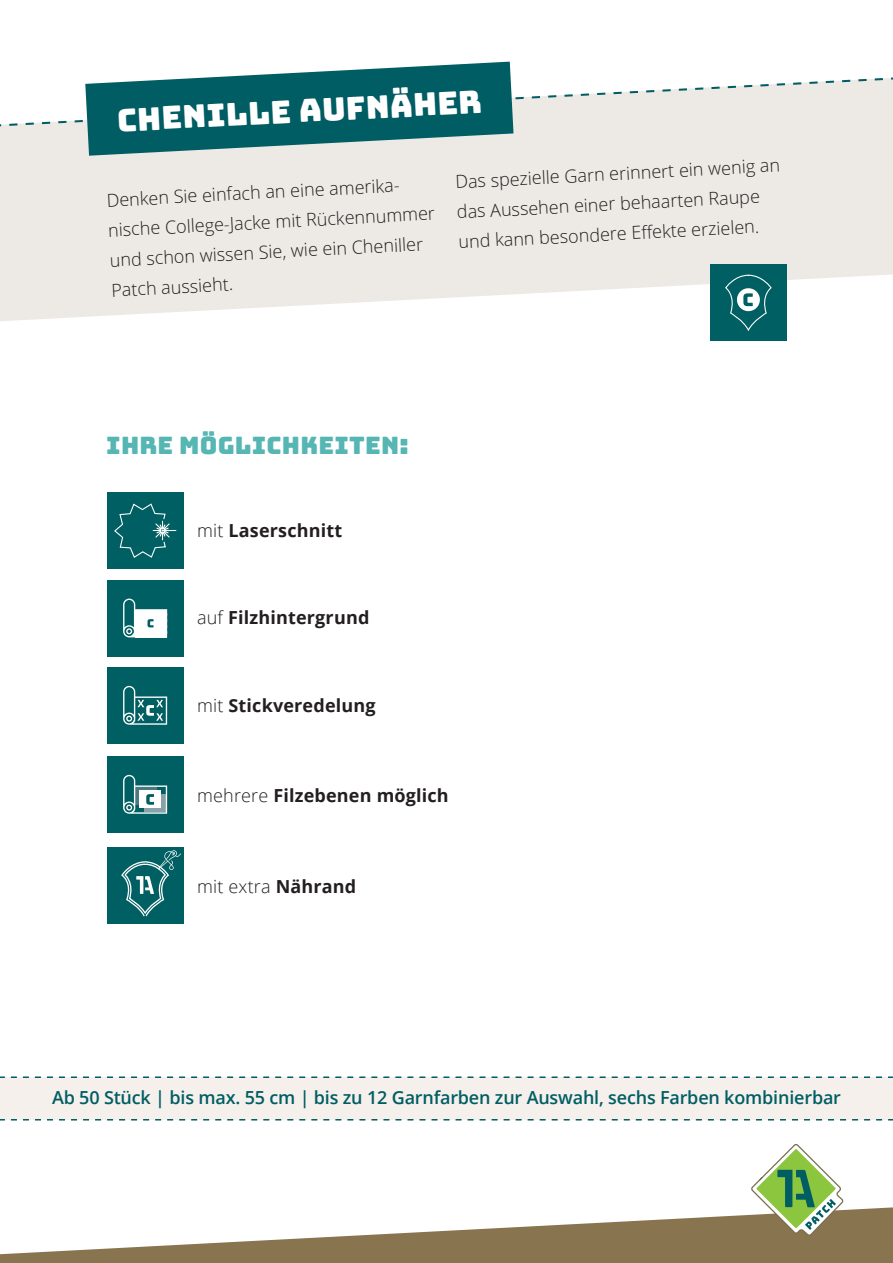
<style>
.page{position:relative;width:893px;height:1263px;background:#fff}
.page>*{position:absolute;margin:0;border:0;box-sizing:border-box;transform-origin:0 0}
.t1{font:31.65px "Bungee";color:#fff}
.t2{font:24px "Bungee";letter-spacing:.01em;color:#55b6b3}
.t3{font:300 18px/30px "Open Sans";letter-spacing:.01em;color:#231f20}
.t4{font:700 18px "Open Sans";letter-spacing:.01em;color:#231f20}
.t5{font:600 18px "Open Sans";letter-spacing:-.01em;color:#005e62}
.s1{font-weight:300}
.s2{font-weight:700}
</style>
<div class="page">
<svg style="left:0;top:129px;width:893px;height:192px;background:#efece7"></svg>
<svg style="left:0;top:1207px;width:893px;height:56px;fill:#897450"></svg>
<div style="left:107px;top:492px;width:76px;height:77px;background:#005f62"></div>
<svg style="left:114px;top:503px;width:62px;height:55px"></svg>
<div style="left:107px;top:580px;width:76px;height:76px;background:#005f62"></div>
<svg style="left:123px;top:599px;width:44px;height:38px"></svg>
<div style="left:107px;top:667px;width:76px;height:76px;background:#005f62"></div>
<svg style="left:123px;top:686px;width:44px;height:39px"></svg>
<div style="left:107px;top:756px;width:76px;height:76px;background:#005f62"></div>
<svg style="left:123px;top:775px;width:44px;height:39px"></svg>
<div style="left:107px;top:847px;width:76px;height:76px;background:#005f62"></div>
<svg style="left:121px;top:850px;width:60px;height:67px"></svg>
<div style="left:710px;top:264px;width:77px;height:77px;background:#005f62"></div>
<svg style="left:725px;top:274px;width:47px;height:57px"></svg>
<svg style="left:0;top:77px;width:893px;height:52px"></svg>
<svg style="left:85px;top:62px;width:428px;height:94px;background:#3b8185"></svg>
<svg style="left:750px;top:1144px;width:95px;height:93px"></svg>
<svg style="left:0;top:1076px;width:893px;height:45px;background:#edebe8"></svg>
<h1 class="t1" style="left:116px;top:102px;width:366px;rotate:-3deg">CHENILLE AUFNÄHER</h1>
<p class="t3" style="left:106px;top:185px;width:329px;rotate:-3deg">Denken Sie einfach an eine amerika&shy;nische College-Jacke mit Rückennummer und schon wissen Sie, wie ein Cheniller<br>Patch aussieht.</p>
<p class="t3" style="left:455px;top:166px;width:326px;rotate:-3deg">Das spezielle Garn erinnert ein wenig an das Aussehen einer behaarten Raupe und kann besondere Effekte erzielen.</p>
<h2 class="t2" style="left:106px;top:432px;width:304px">IHRE MÖGLICHKEITEN:</h2>
<p class="t4" style="left:197px;top:518px;width:147px"><span class="s1">mit</span> Laserschnitt</p>
<p class="t4" style="left:197px;top:605px;width:174px"><span class="s1">auf</span> Filzhintergrund</p>
<p class="t4" style="left:197px;top:692px;width:180px"><span class="s1">mit</span> Stickveredelung</p>
<p class="t4" style="left:197px;top:783px;width:253px"><span class="s1">mehrere</span> Filzebenen möglich</p>
<p class="t3" style="left:197px;top:871px;width:161px">mit extra <span class="s2">Nährand</span></p>
<p class="t5" style="left:52px;top:1085px;width:790px">Ab 50 Stück | bis max. 55 cm | bis zu 12 Garnfarben zur Auswahl, sechs Farben kombinierbar</p>
</div>
